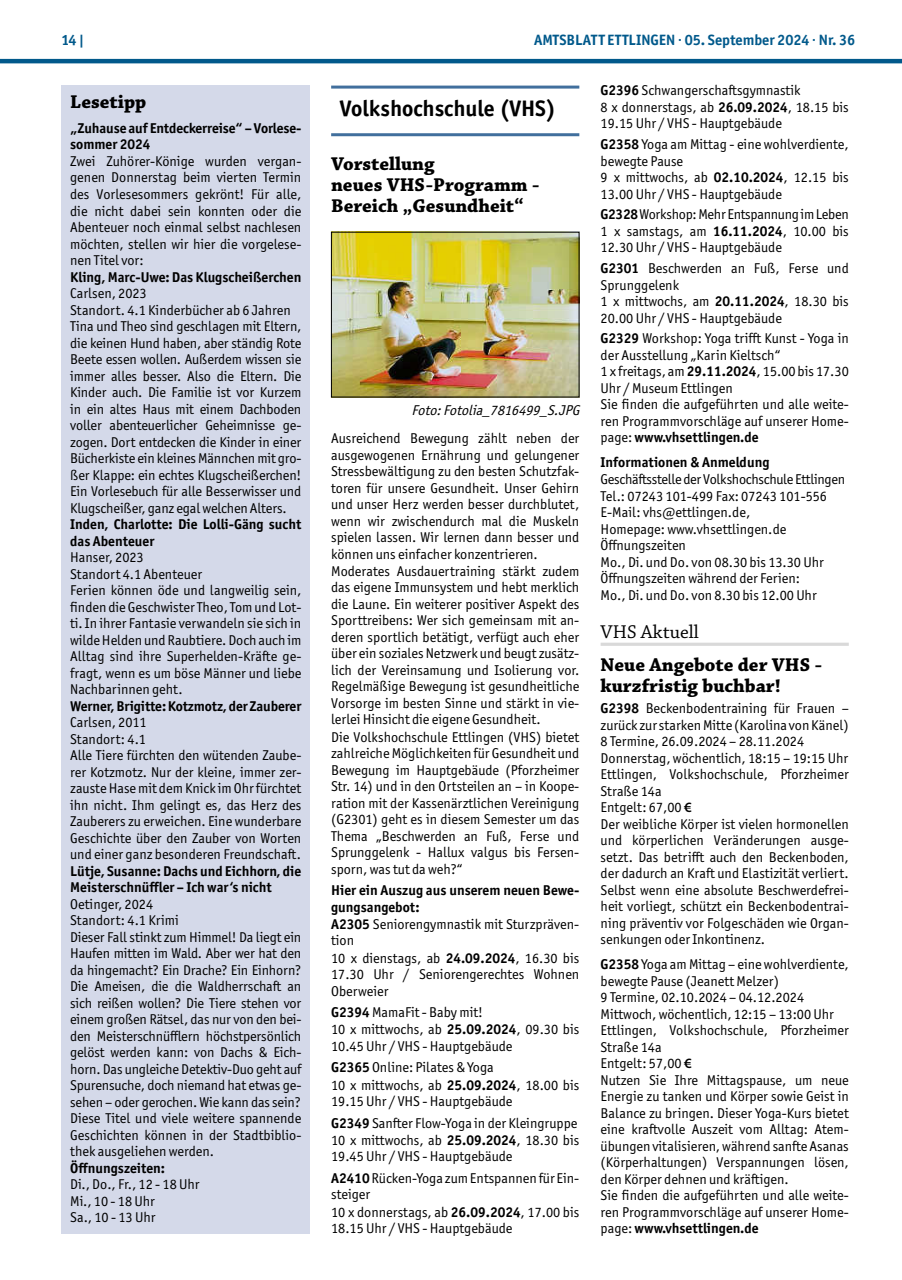
<style>
.page{position:relative;width:902px;height:1280px;background:#fff}
.page>*{position:absolute;margin:0;border:0;box-sizing:border-box;transform-origin:0 0}
.t1{font:700 22.5px "Officina Sans ITC Pro";color:#000}
.t2{font:700 19.5px/21px "Chaparral Pro";color:#000}
.t3{font:19.5px "Chaparral Pro";color:#000}
.t4{font:700 15px "Officina Sans ITC Pro";color:#01598b}
.t5{font:14.25px/16.5px "Officina Sans ITC Pro";color:#000}
.t6{font:700 14.25px/16.5px "Officina Sans ITC Pro";color:#000}
.t7{font:italic 14.25px "Officina Sans ITC Pro";color:#000}
.s1{font-weight:700}
.s2{font-family:"Myriad Pro";font-weight:600}
</style>
<div class="page">
<hr style="left:0;top:59px;width:901px;height:4px;background:#01598b">
<hr style="left:331px;top:86px;width:248px;height:3px;background:#416f9d">
<hr style="left:331px;top:133px;width:248px;height:3px;background:#416f9d">
<img style="left:333px;top:234px;width:244px;height:161px">
<hr style="left:600px;top:643px;width:248px;height:3px;background:#d9d9d9">
<div style="left:62px;top:85px;width:248px;height:1148px;background:#d4d9e9"></div>
<p class="t4" style="left:62px;top:31px;width:24px">14 |</p>
<p class="t4" style="left:534px;top:31px;width:322px">AMTSBLATT ETTLINGEN · 05. September 2024 · Nr. 36</p>
<h2 class="t2" style="left:70px;top:92px;width:78px">Lesetipp</h2>
<p class="t6" style="left:70px;top:120px;width:233px">„Zuhause auf Entdeckerreise“ – Vorlese&shy;sommer 2024</p>
<p class="t5" style="left:70px;top:153px;width:233px;text-align:justify">Zwei Zuhörer-Könige wurden vergan&shy;genen Donnerstag beim vierten Termin des Vorlesesommers gekrönt! Für alle, die nicht dabei sein konnten oder die Abenteuer noch einmal selbst nachlesen möchten, stellen wir hier die vorgelese&shy;nen Titel vor:</p>
<p class="t6" style="left:70px;top:268px;width:233px">Kling, Marc-Uwe: Das Klugscheißerchen</p>
<p class="t5" style="left:70px;top:285px;width:233px">Carlsen, 2023<br>Standort. 4.1 Kinderbücher ab 6 Jahren Tina und Theo sind geschlagen mit Eltern, die keinen Hund haben, aber ständig Rote Beete essen wollen. Außerdem wissen sie immer alles besser. Also die Eltern. Die Kinder auch. Die Familie ist vor Kurzem in ein altes Haus mit einem Dachboden voller abenteuerlicher Geheimnisse ge&shy;zogen. Dort entdecken die Kinder in einer Bücherkiste ein kleines Männchen mit gro&shy;ßer Klappe: ein echtes Klugscheißerchen!<br>Ein Vorlesebuch für alle Besserwisser und Klugscheißer, ganz egal welchen Alters.</p>
<p class="t6" style="left:70px;top:516px;width:233px">Inden, Charlotte: Die Lolli-Gäng sucht das Abenteuer</p>
<p class="t5" style="left:70px;top:549px;width:233px">Hanser, 2023<br>Standort 4.1 Abenteuer<br>Ferien können öde und langweilig sein, finden die Geschwister Theo, Tom und Lot&shy;ti. In ihrer Fantasie verwandeln sie sich in wilde Helden und Raubtiere. Doch auch im Alltag sind ihre Superhelden-Kräfte ge&shy;fragt, wenn es um böse Männer und liebe Nachbarinnen geht.</p>
<p class="t6" style="left:70px;top:697px;width:233px">Werner, Brigitte: Kotzmotz, der Zauberer</p>
<p class="t5" style="left:70px;top:714px;width:233px">Carlsen, 2011<br>Standort: 4.1<br>Alle Tiere fürchten den wütenden Zaube&shy;rer Kotzmotz. Nur der kleine, immer zer&shy;zauste Hase mit dem Knick im Ohr fürchtet ihn nicht. Ihm gelingt es, das Herz des Zauberers zu erweichen. Eine wunderbare Geschichte über den Zauber von Worten und einer ganz besonderen Freundschaft.</p>
<p class="t6" style="left:70px;top:862px;width:233px">Lütje, Susanne: Dachs und Eichhorn, die<br>Meisterschnüffler – Ich war‘s nicht</p>
<p class="t5" style="left:70px;top:895px;width:233px">Oetinger, 2024<br>Standort: 4.1 Krimi<br>Dieser Fall stinkt zum Himmel! Da liegt ein Haufen mitten im Wald. Aber wer hat den da hingemacht? Ein Drache? Ein Einhorn?<br>Die Ameisen, die die Waldherrschaft an sich reißen wollen? Die Tiere stehen vor einem großen Rätsel, das nur von den bei&shy;den Meisterschnüfflern höchstpersönlich gelöst werden kann: von Dachs &amp; Eich&shy;horn. Das ungleiche Detektiv-Duo geht auf Spurensuche, doch niemand hat etwas ge&shy;sehen – oder gerochen. Wie kann das sein?<br>Diese Titel und viele weitere spannende Geschichten können in der Stadtbiblio&shy;thek ausgeliehen werden.</p>
<p class="t6" style="left:70px;top:1159px;width:96px">Öffnungszeiten:</p>
<p class="t5" style="left:70px;top:1176px;width:131px">Di., Do., Fr., 12 - 18 Uhr<br>Mi., 10 - 18 Uhr<br>Sa., 10 - 13 Uhr</p>
<h1 class="t1" style="left:339px;top:95px;width:218px">Volkshochschule (VHS)</h1>
<h2 class="t2" style="left:331px;top:154px;width:210px">Vorstellung<br>neues VHS-Programm -<br>Bereich „Gesundheit“</h2>
<p class="t7" style="left:411px;top:402px;width:173px">Foto:Fotolia_7816499_S.JPG</p>
<p class="t5" style="left:331px;top:430px;width:250px">Ausreichend Bewegung zählt neben der ausgewogenen Ernährung und gelungener Stressbewältigung zu den besten Schutzfak&shy;toren für unsere Gesundheit. Unser Gehirn und unser Herz werden besser durchblutet, wenn wir zwischendurch mal die Muskeln spielen lassen. Wir lernen dann besser und können uns einfacher konzentrieren.<br>Moderates Ausdauertraining stärkt zudem das eigene Immunsystem und hebt merklich die Laune. Ein weiterer positiver Aspekt des Sporttreibens: Wer sich gemeinsam mit an&shy;deren sportlich betätigt, verfügt auch eher über ein soziales Netzwerk und beugt zusätz&shy;lich der Vereinsamung und Isolierung vor.<br>Regelmäßige Bewegung ist gesundheitliche Vorsorge im besten Sinne und stärkt in vie&shy;lerlei Hinsicht die eigene Gesundheit.<br>Die Volkshochschule Ettlingen (VHS) bietet zahlreiche Möglichkeiten für Gesundheit und Bewegung im Hauptgebäude (Pforzheimer Str. 14) und in den Ortsteilen an – in Koope&shy;ration mit der Kassenärztlichen Vereinigung (G2301) geht es in diesem Semester um das Thema „Beschwerden an Fuß, Ferse und Sprunggelenk - Hallux valgus bis Fersen&shy;sporn, was tut da weh?“</p>
<p class="t5" style="left:331px;top:882px;width:250px"><span class="s1">Hier ein Auszug aus unserem neuen Bewe&shy;gungsangebot:<br>A2305</span> Seniorengymnastik mit Sturzpräven&shy;tion<br>10 x dienstags, ab <span class="s1">24.09.2024</span>, 16.30 bis<br>17.30 Uhr / Seniorengerechtes Wohnen<br>Oberweier</p>
<p class="t5" style="left:331px;top:1004px;width:250px"><span class="s1">G2394</span> MamaFit - Baby mit!<br>10 x mittwochs, ab <span class="s1">25.09.2024</span>, 09.30 bis<br>10.45 Uhr / VHS - Hauptgebäude</p>
<p class="t5" style="left:331px;top:1059px;width:250px"><span class="s1">G2365</span> Online: Pilates &amp; Yoga<br>10 x mittwochs, ab <span class="s1">25.09.2024</span>, 18.00 bis<br>19.15 Uhr / VHS - Hauptgebäude</p>
<p class="t5" style="left:331px;top:1114px;width:250px"><span class="s1">G2349</span> Sanfter Flow-Yoga in der Kleingruppe<br>10 x mittwochs, ab <span class="s1">25.09.2024</span>, 18.30 bis<br>19.45 Uhr / VHS - Hauptgebäude</p>
<p class="t5" style="left:331px;top:1170px;width:250px"><span class="s1">A2410</span> Rücken-Yoga zum Entspannen für Ein&shy;steiger<br>10 x donnerstags, ab <span class="s1">26.09.2024</span>, 17.00 bis<br>18.15 Uhr / VHS - Hauptgebäude</p>
<p class="t5" style="left:600px;top:82px;width:250px"><span class="s1">G2396</span> Schwangerschaftsgymnastik<br>8 x donnerstags, ab <span class="s1">26.09.2024</span>, 18.15 bis<br>19.15 Uhr / VHS - Hauptgebäude</p>
<p class="t5" style="left:600px;top:136px;width:250px"><span class="s1">G2358</span> Yoga am Mittag - eine wohlverdiente, bewegte Pause<br>9 x mittwochs, ab <span class="s1">02.10.2024</span>, 12.15 bis<br>13.00 Uhr / VHS - Hauptgebäude</p>
<p class="t5" style="left:600px;top:206px;width:250px;text-align:justify"><span class="s1">G2328</span> Workshop: Mehr Entspannung im Leben 1 x samstags, am <span class="s1">16.11.2024</span>, 10.00 bis 12.30 Uhr / VHS - Hauptgebäude</p>
<p class="t5" style="left:600px;top:260px;width:250px"><span class="s1">G2301</span> Beschwerden an Fuß, Ferse und<br>Sprunggelenk<br>1 x mittwochs, am <span class="s1">20.11.2024</span>, 18.30 bis<br>20.00 Uhr / VHS - Hauptgebäude</p>
<p class="t5" style="left:600px;top:330px;width:250px"><span class="s1">G2329</span> Workshop: Yoga trifft Kunst - Yoga in der Ausstellung „Karin Kieltsch“<br>1 x freitags, am <span class="s1">29.11.2024</span>, 15.00 bis 17.30<br>Uhr / Museum Ettlingen<br>Sie finden die aufgeführten und alle weite&shy;ren Programmvorschläge auf unserer Home&shy;page: <span class="s1">www.vhsettlingen.de</span></p>
<p class="t6" style="left:600px;top:454px;width:170px">Informationen &amp; Anmeldung</p>
<p class="t5" style="left:600px;top:471px;width:246px">Geschäftsstelle der Volkshochschule Ettlingen Tel.: 07243 101-499 Fax: 07243 101-556<br>E-Mail: vhs@ettlingen.de,<br>Homepage: www.vhsettlingen.de Öffnungszeiten<br>Mo., Di. und Do. von 08.30 bis 13.30 Uhr Öffnungszeiten während der Ferien:<br>Mo., Di. und Do. von 8.30 bis 12.00 Uhr</p>
<h2 class="t3" style="left:600px;top:620px;width:100px">VHS Aktuell</h2>
<h2 class="t2" style="left:600px;top:655px;width:223px">Neue Angebote der VHS - kurzfristig buchbar!</h2>
<p class="t5" style="left:600px;top:700px;width:250px"><span class="s1">G2398</span> Beckenbodentraining für Frauen – zurück zur starken Mitte (Karolina von Känel)<br>8 Termine, 26.09.2024 – 28.11.2024<br>Donnerstag, wöchentlich, 18:15 – 19:15 Uhr Ettlingen, Volkshochschule, Pforzheimer Straße 14a<br>Entgelt: 67,00 <span class="s2">€<br></span>Der weibliche Körper ist vielen hormonellen und körperlichen Veränderungen ausge&shy;setzt. Das betrifft auch den Beckenboden, der dadurch an Kraft und Elastizität verliert.<br>Selbst wenn eine absolute Beschwerdefrei&shy;heit vorliegt, schützt ein Beckenbodentrai&shy;ning präventiv vor Folgeschäden wie Organ&shy;senkungen oder Inkontinenz.</p>
<p class="t5" style="left:600px;top:956px;width:250px"><span class="s1">G2358</span> Yoga am Mittag – eine wohlverdiente, bewegte Pause (Jeanett Melzer)<br>9 Termine, 02.10.2024 – 04.12.2024<br>Mittwoch, wöchentlich, 12:15 – 13:00 Uhr Ettlingen, Volkshochschule, Pforzheimer Straße 14a<br>Entgelt: 57,00 <span class="s2">€<br></span>Nutzen Sie Ihre Mittagspause, um neue Energie zu tanken und Körper sowie Geist in Balance zu bringen. Dieser Yoga-Kurs bietet eine kraftvolle Auszeit vom Alltag: Atem&shy;übungen vitalisieren, während sanfte Asanas (Körperhaltungen) Verspannungen lösen, den Körper dehnen und kräftigen.<br>Sie finden die aufgeführten und alle weite&shy;ren Programmvorschläge auf unserer Home&shy;page: <span class="s1">www.vhsettlingen.de</span></p>
</div>
